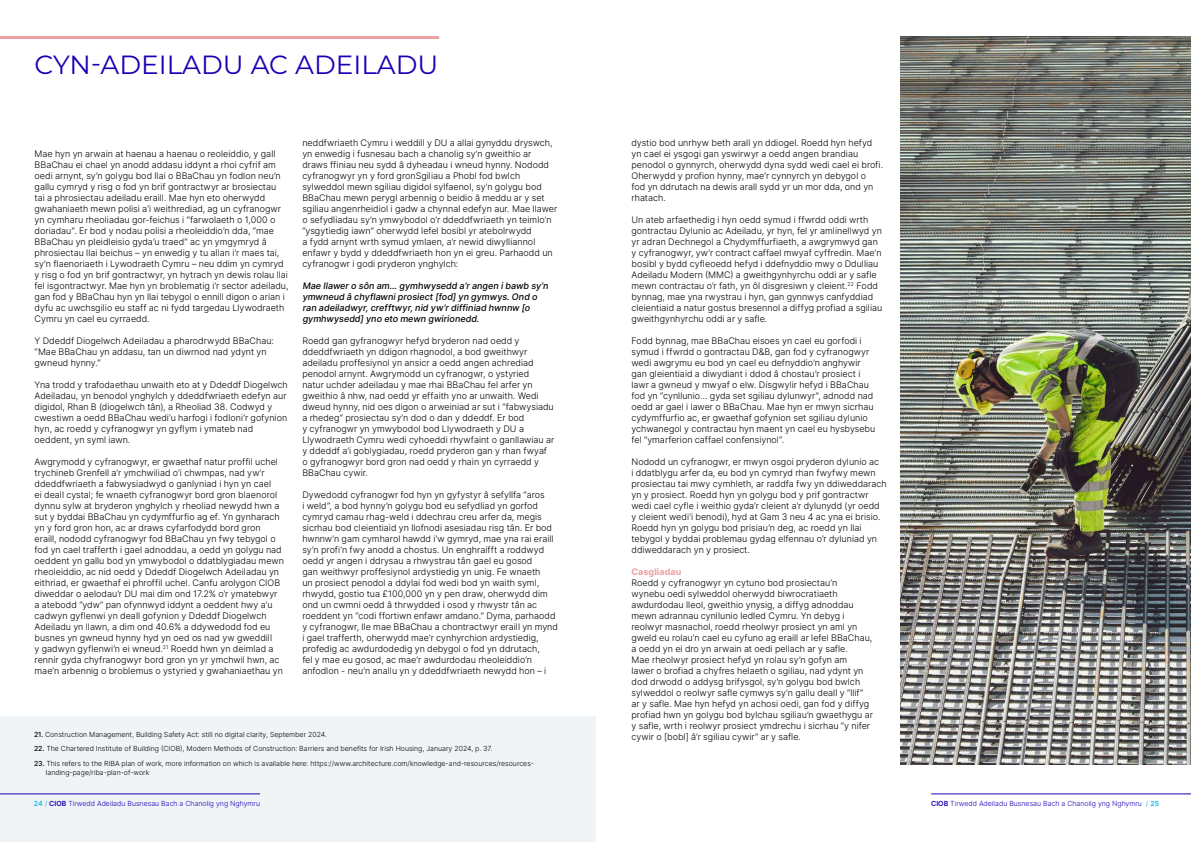
<style>
.page{position:relative;width:1191px;height:842px;background:#fff}
.page>*{position:absolute;margin:0;border:0;box-sizing:border-box;transform-origin:0 0}
.t1{font:26.3px "Montserrat";color:#1a00b5}
.t2{font:300 9px/11px "Inter";color:#000}
.t3{font:500 9px/11px "Inter";color:#000}
.t4{font:700 9px "Inter";letter-spacing:.005em;color:#eba1a3}
.t5{font:300 7px/9px "Inter";color:#000}
.t6{font:300 7px "Inter";color:#1900b6}
.s1{font-weight:500}
.s2{font-weight:600;color:#1ab7ea}
.s3{font-weight:400;color:#1ab7ea}
.s4{font-weight:600}
</style>
<div class="page">
<div style="left:0;top:716px;width:595px;height:126px;background:#f1f4f6"></div>
<hr style="left:0;top:36px;width:439px;height:3px;background:#eba1a3">
<img style="left:900px;top:36px;width:291px;height:728px">
<hr style="left:931px;top:794px;width:260px;height:1px;background:#1900b6">
<hr style="left:0;top:794px;width:260px;height:1px;background:#1900b6">
<h1 class="t1" style="left:35px;top:46px;width:405px">CYN-ADEILADU AC ADEILADU</h1>
<p class="t2" style="left:35px;top:148px;width:255px">Mae hyn yn arwain at haenau a haenau o reoleiddio, y gall BBaChau ei chael yn anodd addasu iddynt a rhoi cyfrif am oedi arnynt, sy’n golygu bod llai o BBaChau yn fodlon neu’n gallu cymryd y risg o fod yn brif gontractwyr ar brosiectau tai a phrosiectau adeiladu eraill. Mae hyn eto oherwydd gwahaniaeth mewn polisi a’i weithrediad, ag un cyfranogwr yn cymharu rheoliadau gor-feichus i “farwolaeth o 1,000 o doriadau”. Er bod y nodau polisi a rheoleiddio’n dda, “mae BBaChau yn pleidleisio gyda’u traed” ac yn ymgymryd â phrosiectau llai beichus – yn enwedig y tu allan i’r maes tai, sy’n flaenoriaeth i Lywodraeth Cymru – neu ddim yn cymryd y risg o fod yn brif gontractwyr, yn hytrach yn dewis rolau llai fel isgontractwyr. Mae hyn yn broblematig i’r sector adeiladu, gan fod y BBaChau hyn yn llai tebygol o ennill digon o arian i dyfu ac uwchsgilio eu staff ac ni fydd targedau Llywodraeth Cymru yn cael eu cyrraedd.</p>
<p class="t2" style="left:35px;top:335px;width:241px">Y Ddeddf Diogelwch Adeiladau a pharodrwydd BBaChau: “Mae BBaChau yn addasu, tan un diwrnod nad ydynt yn gwneud hynny.”</p>
<p class="t2" style="left:35px;top:379px;width:255px">Yna trodd y trafodaethau unwaith eto at y Ddeddf Diogelwch Adeiladau, yn benodol ynghylch y ddeddfwriaeth edefyn aur digidol, Rhan B (diogelwch tân), a Rheoliad 38. Codwyd y cwestiwn a oedd BBaChau wedi’u harfogi i fodloni’r gofynion hyn, ac roedd y cyfranogwyr yn gyflym i ymateb nad oeddent, yn syml iawn.</p>
<p class="t2" style="left:35px;top:456px;width:251px">Awgrymodd y cyfranogwyr, er gwaethaf natur proffil uchel trychineb Grenfell a’r ymchwiliad o’i chwmpas, nad yw’r ddeddfwriaeth a fabwysiadwyd o ganlyniad i hyn yn cael<br>ei deall cystal; fe wnaeth cyfranogwyr bord gron blaenorol dynnu sylw at bryderon ynghylch y rheoliad newydd hwn a sut y byddai BBaChau yn cydymffurfio ag ef. Yn gynharach yn y ford gron hon, ac ar draws cyfarfodydd bord gron eraill, nododd cyfranogwyr fod BBaChau yn fwy tebygol o fod yn cael trafferth i gael adnoddau, a oedd yn golygu nad oeddent yn gallu bod yn ymwybodol o ddatblygiadau mewn rheoleiddio, ac nid oedd y Ddeddf Diogelwch Adeiladau yn eithriad, er gwaethaf ei phroffil uchel. Canfu arolygon CIOB diweddar o aelodau’r DU mai dim ond 17.2% o’r ymatebwyr a atebodd “ydw” pan ofynnwyd iddynt a oeddent hwy a’u cadwyn gyflenwi yn deall gofynion y Ddeddf Diogelwch Adeiladu yn llawn, a dim ond 40.6% a ddywedodd fod eu busnes yn gwneud hynny hyd yn oed os nad yw gweddill<br>y gadwyn gyflenwi’n ei wneud.<sup>21</sup> Roedd hwn yn deimlad a rennir gyda chyfranogwyr bord gron yn yr ymchwil hwn, ac mae’n arbennig o broblemus o ystyried y gwahaniaethau yn</p>
<p class="t2" style="left:302px;top:137px;width:256px">neddfwriaeth Cymru i weddill y DU a allai gynyddu dryswch, yn enwedig i fusnesau bach a chanolig sy’n gweithio ar draws ffiniau neu sydd â dyheadau i wneud hynny. Nododd cyfranogwyr yn y ford gronSgiliau a Phobl fod bwlch sylweddol mewn sgiliau digidol sylfaenol, sy’n golygu bod BBaChau mewn perygl arbennig o beidio â meddu ar y set sgiliau angenrheidiol i gadw a chynnal edefyn aur. Mae llawer o sefydliadau sy’n ymwybodol o’r ddeddfwriaeth yn teimlo’n “ysgytiedig iawn” oherwydd lefel bosibl yr atebolrwydd<br>a fydd arnynt wrth symud ymlaen, a’r newid diwylliannol enfawr y bydd y ddeddfwriaeth hon yn ei greu. Parhaodd un cyfranogwr i godi pryderon ynghylch:</p>
<p class="t3" style="left:302px;top:280px;width:249px">Mae llawero sôn am… gymhwysedd a’rangen ibawb sy’n ymwneud â chyflawniprosiect[fod]yn gymwys.Ond o ran adeiladwyr,crefftwyr,nid yw’rdiffiniad hwnnw [o gymhwysedd]yno eto mewn gwirionedd.</p>
<p class="t2" style="left:302px;top:335px;width:253px">Roedd gan gyfranogwyr hefyd bryderon nad oedd y ddeddfwriaeth yn ddigon rhagnodol, a bod gweithwyr adeiladu proffesiynol yn ansicr a oedd angen achrediad penodol arnynt. Awgrymodd un cyfranogwr, o ystyried<br>natur uchder adeiladau y mae rhai BBaChau fel arfer yn gweithio â nhw, nad oedd yr effaith yno ar unwaith. Wedi dweud hynny, nid oes digon o arweiniad ar sut i “fabwysiadu a rhedeg” prosiectau sy’n dod o dan y ddeddf. Er bod<br>y cyfranogwr yn ymwybodol bod Llywodraeth y DU a Llywodraeth Cymru wedi cyhoeddi rhywfaint o ganllawiau ar y ddeddf a’i goblygiadau, roedd pryderon gan y rhan fwyaf o gyfranogwyr bord gron nad oedd y rhain yn cyrraedd y BBaChau cywir.</p>
<p class="t2" style="left:302px;top:489px;width:257px">Dywedodd cyfranogwr fod hyn yn gyfystyr â sefyllfa “aros<br>i weld”, a bod hynny’n golygu bod eu sefydliad yn gorfod cymryd camau rhag-weld i ddechrau creu arfer da, megis sicrhau bod cleientiaid yn llofnodi asesiadau risg tân. Er bod hwnnw’n gam cymharol hawdd i’w gymryd, mae yna rai eraill sy’n profi’n fwy anodd a chostus. Un enghraifft a roddwyd oedd yr angen i ddrysau a rhwystrau tân gael eu gosod<br>gan weithwyr proffesiynol ardystiedig yn unig. Fe wnaeth<br>un prosiect penodol a ddylai fod wedi bod yn waith syml, rhwydd, gostio tua £100,000 yn y pen draw, oherwydd dim ond un cwmni oedd â thrwydded i osod y rhwystr tân ac roeddent yn “codi ffortiwn enfawr amdano.” Dyma, parhaodd y cyfranogwr, lle mae BBaChau a chontractwyr eraill yn mynd i gael trafferth, oherwydd mae’r cynhyrchion ardystiedig, profedig ac awdurdodedig yn debygol o fod yn ddrutach,<br>fel y mae eu gosod, ac mae’r awdurdodau rheoleiddio’n anfodlon - neu’n anallu yn y ddeddfwriaeth newydd hon – i</p>
<p class="t5" style="left:34px;top:730px;width:294px"><span class="s1">21.</span> Construction Management, Building Safety Act: still no digital clarity, September 2024.</p>
<p class="t5" style="left:34px;top:744px;width:460px"><span class="s1">22.</span> The Chartered Institute of Building (CIOB), Modern Methods of Construction: Barriers and benefits for Irish Housing, January 2024, p. 37.</p>
<p class="t5" style="left:46px;top:759px;width:490px;text-indent:-12px"><span class="s1">23.</span> This refers to the RIBA plan of work, more information on which is available here: https://www.architecture.com/knowledge-and-resources/resources&shy;landing-page/riba-plan-of-work</p>
<p class="t2" style="left:631px;top:137px;width:253px">dystio bod unrhyw beth arall yn ddiogel. Roedd hyn hefyd yn cael ei ysgogi gan yswirwyr a oedd angen brandiau penodol o gynnyrch, oherwydd dyna sydd wedi cael ei brofi.<br>Oherwydd y profion hynny, mae’r cynnyrch yn debygol o<br>fod yn ddrutach na dewis arall sydd yr un mor dda, ond yn rhatach.</p>
<p class="t2" style="left:631px;top:214px;width:252px">Un ateb arfaethedig i hyn oedd symud i ffwrdd oddi wrth gontractau Dylunio ac Adeiladu, yr hyn, fel yr amlinellwyd yn yr adran Dechnegol a Chydymffurfiaeth, a awgrymwyd gan y cyfranogwyr, yw’r contract caffael mwyaf cyffredin. Mae’n bosibl y bydd cyfleoedd hefyd i ddefnyddio mwy o Ddulliau Adeiladu Modern (MMC) a gweithgynhyrchu oddi ar y safle mewn contractau o’r fath, yn ôl disgresiwn y cleient.<sup>22</sup> Fodd bynnag, mae yna rwystrau i hyn, gan gynnwys canfyddiad cleientiaid a natur gostus bresennol a diffyg profiad a sgiliau gweithgynhyrchu oddi ar y safle.</p>
<p class="t2" style="left:631px;top:335px;width:245px">Fodd bynnag, mae BBaChau eisoes yn cael eu gorfodi i symud i ffwrdd o gontractau D&amp;B, gan fod y cyfranogwyr wedi awgrymu eu bod yn cael eu defnyddio’n anghywir gan gleientiaid a diwydiant i ddod â chostau’r prosiect i lawr a gwneud y mwyaf o elw. Disgwylir hefyd i BBaChau fod yn “cynllunio… gyda set sgiliau dylunwyr”, adnodd nad oedd ar gael i lawer o BBaChau. Mae hyn er mwyn sicrhau cydymffurfio ac, er gwaethaf gofynion set sgiliau dylunio ychwanegol y contractau hyn maent yn cael eu hysbysebu fel “ymarferion caffael confensiynol”.</p>
<p class="t2" style="left:631px;top:456px;width:257px">Nododd un cyfranogwr, er mwyn osgoi pryderon dylunio ac<br>i ddatblygu arfer da, eu bod yn cymryd rhan fwyfwy mewn prosiectau tai mwy cymhleth, ar raddfa fwy yn ddiweddarach yn y prosiect. Roedd hyn yn golygu bod y prif gontractwr wedi cael cyfle i weithio gyda’r cleient a’r dylunydd (yr oedd y cleient wedi’i benodi), hyd at Gam 3 neu 4 ac yna ei brisio.<br>Roedd hyn yn golygu bod prisiau’n deg, ac roedd yn llai tebygol y byddai problemau gydag elfennau o’r dyluniad yn ddiweddarach yn y prosiect.</p>
<p class="t4" style="left:631px;top:565px;width:51px">Casgliadau</p>
<p class="t2" style="left:631px;top:577px;width:243px">Roedd y cyfranogwyr yn cytuno bod prosiectau’n<br>wynebu oedi sylweddol oherwydd biwrocratiaeth awdurdodau lleol, gweithio ynysig, a diffyg adnoddau mewn adrannau cynllunio ledled Cymru. Yn debyg i reolwyr masnachol, roedd rheolwyr prosiect yn aml yn gweld eu rolau’n cael eu cyfuno ag eraill ar lefel BBaChau, a oedd yn ei dro yn arwain at oedi pellach ar y safle.<br>Mae rheolwyr prosiect hefyd yn rolau sy’n gofyn am<br>lawer o brofiad a chyfres helaeth o sgiliau, nad ydynt yn dod drwodd o addysg brifysgol, sy’n golygu bod bwlch sylweddol o reolwyr safle cymwys sy’n gallu deall y “llif” ar y safle. Mae hyn hefyd yn achosi oedi, gan fod y diffyg profiad hwn yn golygu bod bylchau sgiliau’n gwaethygu ar y safle, wrth i reolwyr prosiect ymdrechu i sicrhau “y nifer cywir o [bobl] â’r sgiliau cywir” ar y safle.</p>
<p class="t6" style="left:34px;top:798px;width:228px"><span class="s2">24</span> <span class="s3">/</span> <span class="s4">CIOB</span> Tirwedd Adeiladu Busnesau Bach a Chanolig yng Nghymru</p>
<p class="t6" style="left:931px;top:798px;width:229px"><span class="s4">CIOB</span> Tirwedd Adeiladu Busnesau Bach a Chanolig yng Nghymru <span class="s3">/</span> <span class="s2">25</span></p>
</div>
